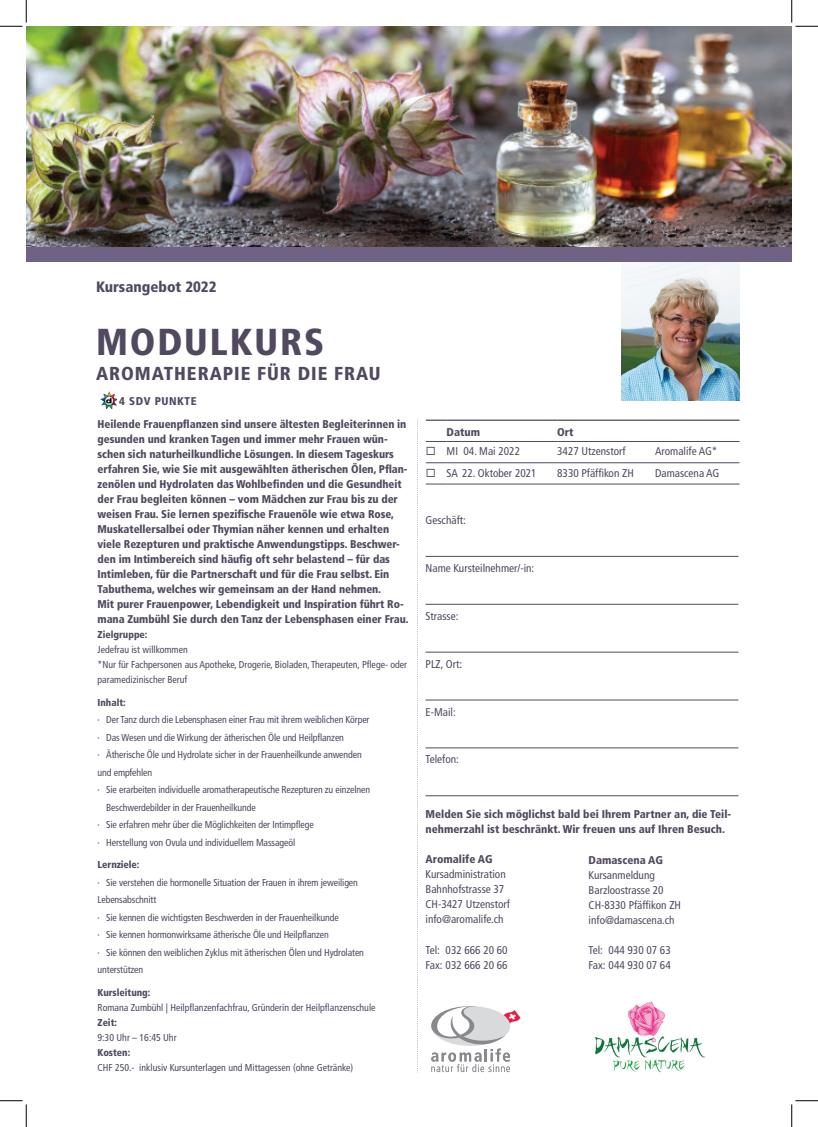
<style>
.page{position:relative;width:818px;height:1127px;background:#fff}
.page>*{position:absolute;margin:0;border:0;box-sizing:border-box;transform-origin:0 0}
.t1{font:900 condensed 37.5px "Frutiger LT Com";letter-spacing:.05em;color:#514960}
.t2{font:900 condensed 18.75px "Frutiger LT Com";letter-spacing:.05em;color:#514960}
.t3{font:900 condensed 15px "Frutiger LT Com";color:#514960}
.t4{font:900 condensed 11.25px/15px "Frutiger LT Com";letter-spacing:-.005em;color:#514960}
.t5{font:condensed 11.25px/15px "Frutiger LT Com";color:#514960}
.t6{font:condensed 10px/17.5px "Frutiger LT Com";letter-spacing:-.01em;color:#514960}
.t7{font:900 condensed 10px "Frutiger LT Com";color:#514960}
</style>
<div class="page">
<img style="left:26px;top:26px;width:766px;height:221px">
<img style="left:622px;top:261px;width:117px;height:139px">
<img style="left:594px;top:1001px;width:111px;height:71px">
<svg style="left:431px;top:1006px;width:90px;height:65px"></svg>
<div style="left:26px;top:247px;width:766px;height:14px;background:#706285"></div>
<svg style="left:417px;top:419px;width:1px;height:653px"></svg>
<hr style="left:426px;top:419px;width:21px;height:2px;background:#514960">
<hr style="left:447px;top:419px;width:110px;height:2px;background:#514960">
<hr style="left:557px;top:419px;width:98px;height:2px;background:#514960">
<hr style="left:655px;top:419px;width:84px;height:2px;background:#514960">
<svg style="left:426px;top:441px;width:21px;height:1px"></svg>
<hr style="left:447px;top:441px;width:110px;height:1px;background:#514960">
<hr style="left:557px;top:441px;width:98px;height:1px;background:#514960">
<hr style="left:655px;top:441px;width:84px;height:1px;background:#514960">
<hr style="left:557px;top:483px;width:98px;height:1px;background:#514960">
<hr style="left:655px;top:483px;width:84px;height:1px;background:#514960">
<svg style="left:426px;top:462px;width:21px;height:1px"></svg>
<hr style="left:447px;top:462px;width:110px;height:1px;background:#514960">
<hr style="left:557px;top:462px;width:98px;height:1px;background:#514960">
<hr style="left:655px;top:462px;width:84px;height:1px;background:#514960">
<svg style="left:426px;top:483px;width:21px;height:1px"></svg>
<hr style="left:447px;top:483px;width:110px;height:1px;background:#514960">
<hr style="left:426px;top:556px;width:312px;height:1px;background:#514960">
<hr style="left:426px;top:604px;width:312px;height:1px;background:#514960">
<hr style="left:426px;top:651px;width:312px;height:1px;background:#514960">
<hr style="left:426px;top:699px;width:312px;height:1px;background:#514960">
<hr style="left:426px;top:747px;width:312px;height:1px;background:#514960">
<hr style="left:426px;top:795px;width:312px;height:1px;background:#514960">
<img style="left:100px;top:392px;width:17px;height:18px">
<svg style="left:0;top:0;width:27px;height:27px"></svg>
<svg style="left:0;top:1100px;width:27px;height:26px"></svg>
<svg style="left:791px;top:0;width:27px;height:27px"></svg>
<svg style="left:791px;top:1100px;width:27px;height:26px"></svg>
<h3 class="t3" style="left:96px;top:277px;width:122px">Kursangebot 2022</h3>
<h1 class="t1" style="left:96px;top:319px;width:230px">MODULKURS</h1>
<h2 class="t2" style="left:96px;top:362px;width:286px">AROMATHERAPIE FÜR DIE FRAU</h2>
<p class="t4" style="left:98px;top:389px;width:310px;line-height:23px;text-indent:22px">4 SDV PUNKTE<br>Heilende Frauenpflanzen sind unsere ältesten Begleiterinnen in</p>
<p class="t4" style="left:98px;top:431px;width:313px">gesunden und kranken Tagen und immer mehr Frauen wün&shy;schen sich naturheilkundliche Lösungen. In diesem Tageskurs erfahren Sie, wie Sie mit ausgewählten ätherischen Ölen, Pflan&shy;zenölen und Hydrolaten das Wohlbefinden und die Gesundheit der Frau begleiten können – vom Mädchen zur Frau bis zu der weisen Frau. Sie lernen spezifische Frauenöle wie etwa Rose, Muskatellersalbei oder Thymian näher kennen und erhalten viele Rezepturen und praktische Anwendungstipps. Beschwer&shy;den im Intimbereich sind häufig oft sehr belastend – für das Intimleben, für die Partnerschaft und für die Frau selbst. Ein Tabuthema, welches wir gemeinsam an der Hand nehmen.<br>Mit purer Frauenpower, Lebendigkeit und Inspiration führt Ro&shy;mana Zumbühl Sie durch den Tanz der Lebensphasen einer Frau.</p>
<p class="t7" style="left:98px;top:628px;width:51px">Zielgruppe:</p>
<p class="t6" style="left:98px;top:642px;width:311px;line-height:15px">Jedefrau ist willkommen<br>*Nur für Fachpersonen aus Apotheke, Drogerie, Bioladen, Therapeuten, Pflege- oder paramedizinischer Beruf</p>
<p class="t7" style="left:98px;top:696px;width:30px">Inhalt:</p>
<p class="t6" style="left:98px;top:710px;width:273px">· Der Tanz durch die Lebensphasen einer Frau mit ihrem weiblichen Körper</p>
<p class="t6" style="left:98px;top:728px;width:248px">· Das Wesen und die Wirkung der ätherischen Öle und Heilpflanzen</p>
<p class="t6" style="left:98px;top:745px;width:266px">· Ätherische Öle und Hydrolate sicher in der Frauenheilkunde anwenden</p>
<p class="t6" style="left:98px;top:763px;width:56px">und empfehlen</p>
<p class="t6" style="left:98px;top:780px;width:274px">· Sie erarbeiten individuelle aromatherapeutische Rezepturen zu einzelnen</p>
<p class="t6" style="left:106px;top:798px;width:151px">Beschwerdebilder in der Frauenheilkunde</p>
<p class="t6" style="left:98px;top:815px;width:218px">· Sie erfahren mehr über die Möglichkeiten der Intimpflege</p>
<p class="t6" style="left:98px;top:833px;width:199px">· Herstellung von Ovula und individuellem Massageöl</p>
<p class="t7" style="left:98px;top:858px;width:43px">Lernziele:</p>
<p class="t6" style="left:98px;top:873px;width:268px">· Sie verstehen die hormonelle Situation der Frauen in ihrem jeweiligen Lebensabschnitt<br>· Sie kennen die wichtigsten Beschwerden in der Frauenheilkunde<br>· Sie kennen hormonwirksame ätherische Öle und Heilpflanzen<br>· Sie können den weiblichen Zyklus mit ätherischen Ölen und Hydrolaten unterstützen</p>
<p class="t7" style="left:98px;top:986px;width:54px">Kursleitung:</p>
<p class="t6" style="left:98px;top:998px;width:279px">Romana Zumbühl | Heilpflanzenfachfrau, Gründerin der Heilpflanzenschule</p>
<p class="t7" style="left:98px;top:1016px;width:21px">Zeit:</p>
<p class="t6" style="left:98px;top:1028px;width:81px">9:30 Uhr – 16:45 Uhr</p>
<p class="t7" style="left:98px;top:1046px;width:34px">Kosten:</p>
<p class="t6" style="left:98px;top:1058px;width:257px">CHF 250.- inklusiv Kursunterlagen und Mittagessen (ohne Getränke)</p>
<p class="t4" style="left:447px;top:424px;width:35px">Datum</p>
<p class="t4" style="left:557px;top:424px;width:18px">Ort</p>
<p class="t5" style="left:426px;top:443px;width:96px">◻ MI 04. Mai 2022</p>
<p class="t5" style="left:557px;top:443px;width:70px">3427 Utzenstorf</p>
<p class="t5" style="left:655px;top:443px;width:64px">Aromalife AG*</p>
<p class="t5" style="left:426px;top:465px;width:112px">◻ SA 22. Oktober 2021</p>
<p class="t5" style="left:557px;top:465px;width:78px">8330 Pfäffikon ZH</p>
<p class="t5" style="left:655px;top:465px;width:66px">Damascena AG</p>
<p class="t5" style="left:426px;top:512px;width:42px">Geschäft:</p>
<p class="t5" style="left:426px;top:560px;width:110px">Name Kursteilnehmer/-in:</p>
<p class="t5" style="left:426px;top:608px;width:34px">Strasse:</p>
<p class="t5" style="left:426px;top:656px;width:38px">PLZ, Ort:</p>
<p class="t5" style="left:426px;top:704px;width:32px">E-Mail:</p>
<p class="t5" style="left:426px;top:751px;width:35px">Telefon:</p>
<p class="t4" style="left:426px;top:806px;width:307px">Melden Sie sich möglichst bald bei Ihrem Partner an, die Teil&shy;nehmerzahl ist beschränkt. Wir freuen uns auf Ihren Besuch.</p>
<p class="t4" style="left:426px;top:851px;width:68px">Aromalife AG</p>
<p class="t5" style="left:426px;top:866px;width:86px">Kursadministration<br>Bahnhofstrasse 37<br>CH-3427 Utzenstorf info@aromalife.ch</p>
<p class="t5" style="left:426px;top:941px;width:84px">Tel: 032 666 20 60<br>Fax: 032 666 20 66</p>
<p class="t4" style="left:589px;top:851px;width:76px">Damascena AG</p>
<p class="t5" style="left:589px;top:866px;width:94px">Kursanmeldung<br>Barzloostrasse 20<br>CH-8330 Pfäffikon ZH info@damascena.ch</p>
<p class="t5" style="left:589px;top:941px;width:84px">Tel: 044 930 07 63<br>Fax: 044 930 07 64</p>
</div>
